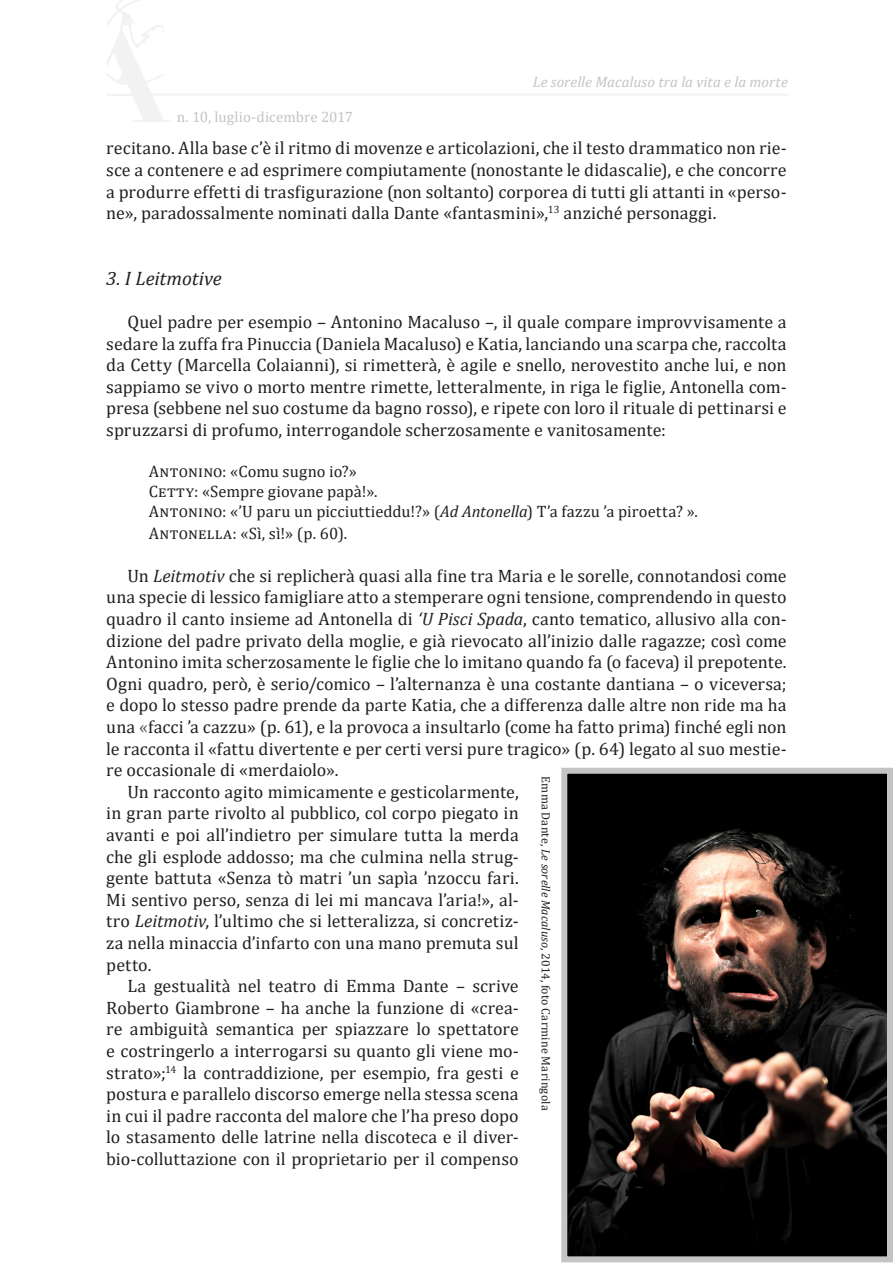
<style>
.page{position:relative;width:893px;height:1263px;background:#fff}
.page>*{position:absolute;margin:0;border:0;box-sizing:border-box;transform-origin:0 0}
.t1{font:italic 19.5px "Cambria";letter-spacing:-.005em;color:#231f20}
.t2{font:18px/21.6px "Cambria";letter-spacing:.005em;color:#231f20;text-align:justify}
.t3{font:16.5px/19.8px "Cambria";letter-spacing:.01em;color:#231f20}
.t4{font:italic 15px "Cambria";color:#c4c4c4}
.t5{font:15px "Cambria";color:#c4c4c4}
.t6{font:12px "Cambria";letter-spacing:.02em;color:#231f20}
.s1{font-style:italic}
.s2{color:#545454}
</style>
<div class="page">
<svg style="left:107px;top:0;width:64px;height:122px"></svg>
<hr style="left:131px;top:93px;width:657px;height:3px;background:#f2f3f3">
<img style="left:568px;top:775px;width:318px;height:480px">
<div style="left:561px;top:768px;width:332px;height:494px;border:6px solid #c4c4c4"></div>
<p class="t5" style="left:177px;top:108px;width:178px">n. 10, luglio-dicembre 2017</p>
<p class="t4" style="left:533px;top:72px;width:257px">Le sorelle Macaluso tra la vita e la morte</p>
<p class="t2" style="left:106px;top:137px;width:682px">recitano. Alla base c’è il ritmo di movenze e articolazioni, che il testo drammatico non rie&shy;sce a contenere e ad esprimere compiutamente (nonostante le didascalie), e che concorre a produrre effetti di trasfigurazione (non soltanto) corporea di tutti gli attanti in «perso&shy;ne», paradossalmente nominati dalla Dante «fantasmini»,<sup>13</sup> anziché personaggi.</p>
<p class="t1" style="left:106px;top:267px;width:117px">3. I Leitmotive</p>
<p class="t2" style="left:106px;top:311px;width:682px;text-indent:21px">Quel padre per esempio – Antonino Macaluso –, il quale compare improvvisamente a sedare la zuffa fra Pinuccia (Daniela Macaluso) e Katia, lanciando una scarpa che, raccolta da Cetty (Marcella Colaianni), si rimetterà, è agile e snello, nerovestito anche lui, e non sappiamo se vivo o morto mentre rimette, letteralmente, in riga le figlie, Antonella com&shy;presa (sebbene nel suo costume da bagno rosso), e ripete con loro il rituale di pettinarsi e spruzzarsi di profumo, interrogandole scherzosamente e vanitosamente:</p>
<p class="t3" style="left:149px;top:461px;width:551px">Antonino: «Comu sugno io?»<br>Cetty: «Sempre giovane papà!».<br>Antonino: «’U paru un picciuttieddu!?» (<span class="s1">Ad Antonella</span>) T’a fazzu ’a piroetta? ».</p>
<p class="t3" style="left:149px;top:523px;width:200px">Antonella: «Sì, sì!» (p. 60).</p>
<p class="t2" style="left:128px;top:564px;width:660px">Un <span class="s1">Leitmotiv</span> che si replicherà quasi alla fine tra Maria e le sorelle, connotandosi come</p>
<p class="t2" style="left:106px;top:586px;width:682px">una specie di lessico famigliare atto a stemperare ogni tensione, comprendendo in questo</p>
<p class="t2" style="left:106px;top:608px;width:682px">quadro il canto insieme ad Antonella di <span class="s1">‘U Pisci Spada</span>, canto tematico, allusivo alla con-</p>
<p class="t2" style="left:106px;top:629px;width:682px">dizione del padre privato della moglie, e già rievocato all’inizio dalle ragazze; così come</p>
<p class="t2" style="left:106px;top:651px;width:682px">Antonino imita scherzosamente le figlie che lo imitano quando fa (o faceva) il prepotente.</p>
<p class="t2" style="left:106px;top:672px;width:682px">Ogni quadro, però, è serio/comico – l’alternanza è una costante dantiana – o viceversa;</p>
<p class="t2" style="left:106px;top:694px;width:682px">e dopo lo stesso padre prende da parte Katia, che a differenza dalle altre non ride ma ha</p>
<p class="t2" style="left:106px;top:716px;width:682px">una <span class="s2">«</span>facci ’a cazzu» (p. 61), e la provoca a insultarlo (come ha fatto prima) finché egli non</p>
<p class="t2" style="left:106px;top:737px;width:682px">le racconta il «fattu divertente e per certi versi pure tragico» (p. 64) legato al suo mestie-</p>
<p class="t2" style="left:106px;top:759px;width:234px">re occasionale di «merdaiolo».</p>
<p class="t2" style="left:128px;top:780px;width:393px">Un racconto agito mimicamente e gesticolarmente,</p>
<p class="t2" style="left:106px;top:802px;width:414px">in gran parte rivolto al pubblico, col corpo piegato in</p>
<p class="t2" style="left:106px;top:824px;width:414px">avanti e poi all’indietro per simulare tutta la merda</p>
<p class="t2" style="left:106px;top:845px;width:414px">che gli esplode addosso; ma che culmina nella strug-</p>
<p class="t2" style="left:106px;top:867px;width:414px">gente battuta «Senza tò matri ’un sapìa ’nzoccu fari.</p>
<p class="t2" style="left:106px;top:888px;width:414px">Mi sentivo perso, senza di lei mi mancava l’aria!», al-</p>
<p class="t2" style="left:106px;top:910px;width:414px">tro <span class="s1">Leitmotiv</span>, l’ultimo che si letteralizza, si concretiz-</p>
<p class="t2" style="left:106px;top:932px;width:414px">za nella minaccia d’infarto con una mano premuta sul</p>
<p class="t2" style="left:106px;top:953px;width:47px">petto.</p>
<p class="t2" style="left:128px;top:975px;width:393px">La gestualità nel teatro di Emma Dante – scrive</p>
<p class="t2" style="left:106px;top:996px;width:414px">Roberto Giambrone – ha anche la funzione di «crea-</p>
<p class="t2" style="left:106px;top:1018px;width:414px">re ambiguità semantica per spiazzare lo spettatore</p>
<p class="t2" style="left:106px;top:1040px;width:414px">e costringerlo a interrogarsi su quanto gli viene mo-</p>
<p class="t2" style="left:106px;top:1061px;width:414px">strato»;<sup>14</sup> la contraddizione, per esempio, fra gesti e</p>
<p class="t2" style="left:106px;top:1083px;width:414px">postura e parallelo discorso emerge nella stessa scena</p>
<p class="t2" style="left:106px;top:1104px;width:414px">in cui il padre racconta del malore che l’ha preso dopo</p>
<p class="t2" style="left:106px;top:1126px;width:414px">lo stasamento delle latrine nella discoteca e il diver-</p>
<p class="t2" style="left:106px;top:1148px;width:414px">bio-colluttazione con il proprietario per il compenso</p>
<p class="t6" style="left:553px;top:776px;width:336px;rotate:90deg">Emma Dante, <span class="s1">Le sorelle Macaluso</span>, 2014, foto Carmine Maringola</p>
</div>
